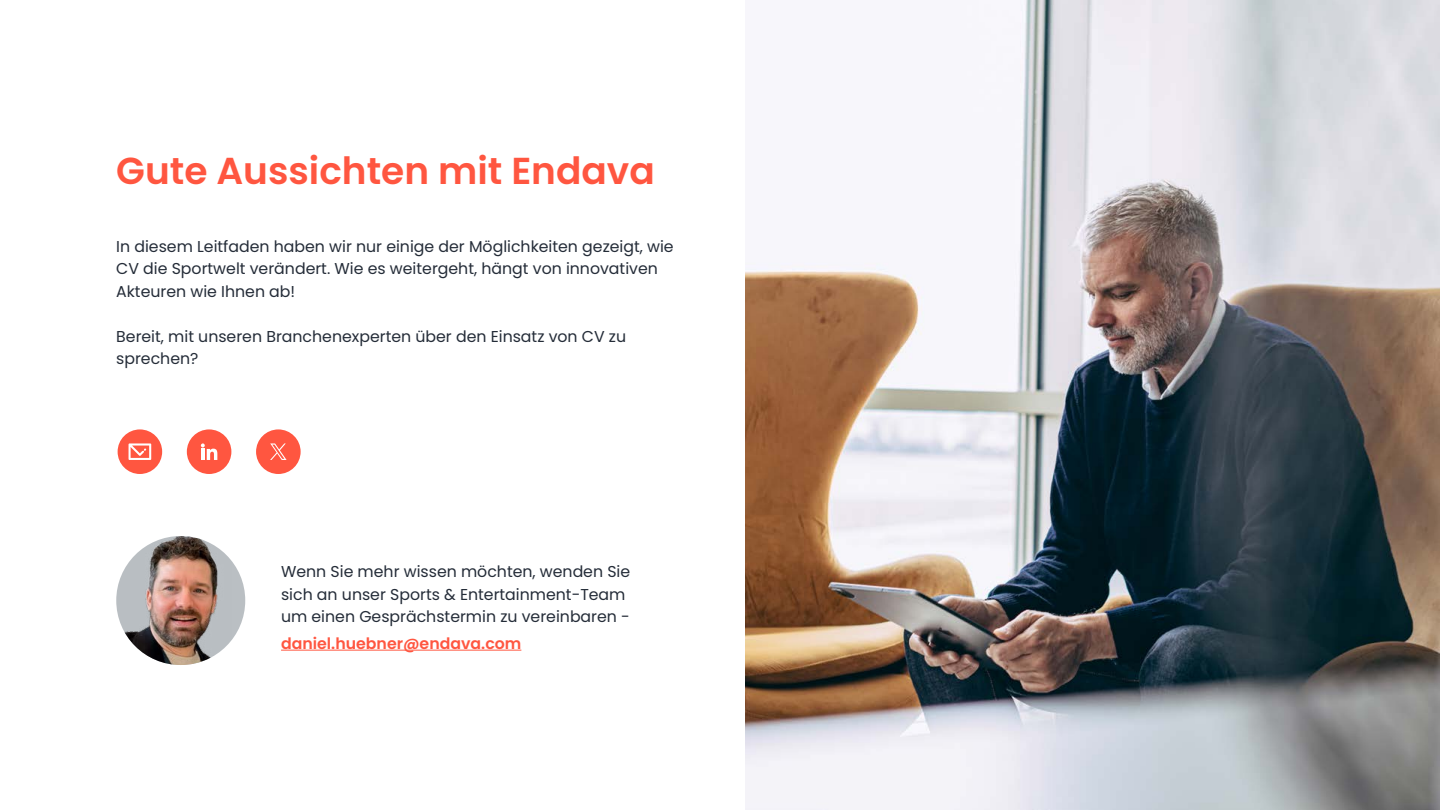
<style>
.page{position:relative;width:1440px;height:810px;background:#fff}
.page>*{position:absolute;margin:0;border:0;box-sizing:border-box;transform-origin:0 0}
.t1{font:700 37.5px "Dava Sans";color:#ff5640}
.t2{font:15.75px/22.5px "Dava Sans";color:#242c38}
.t3{font:700 15.75px "Dava Sans";color:#ff5640}
</style>
<div class="page">
<img style="left:746px;top:0;width:694px;height:810px">
<div style="left:118px;top:429px;width:44px;height:45px;background:#ff5640;border-radius:50%"></div>
<svg style="left:129px;top:443px;width:22px;height:17px"></svg>
<div style="left:187px;top:429px;width:44px;height:45px;background:#ff5640;border-radius:50%"></div>
<svg style="left:201px;top:443px;width:16px;height:17px"></svg>
<div style="left:256px;top:429px;width:45px;height:45px;background:#ff5640;border-radius:50%"></div>
<svg style="left:270px;top:443px;width:17px;height:17px"></svg>
<div style="left:116px;top:536px;width:129px;height:129px;background:#babfc3;border-radius:50%"></div>
<img style="left:116px;top:536px;width:116px;height:129px">
<hr style="left:281px;top:650px;width:240px;height:1px;background:#ff5640">
<h1 class="t1" style="left:116px;top:147px;width:540px">Gute Aussichten mit Endava</h1>
<p class="t2" style="left:116px;top:235px;width:559px">In diesem Leitfaden haben wir nur einige der Möglichkeiten gezeigt, wie<br>CV die Sportwelt verändert. Wie es weitergeht, hängt von innovativen<br>Akteuren wie Ihnen ab!</p>
<p class="t2" style="left:116px;top:325px;width:511px">Bereit, mit unseren Branchenexperten über den Einsatz von CV zu sprechen?</p>
<p class="t2" style="left:281px;top:561px;width:351px">Wenn Sie mehr wissen möchten, wenden Sie sich an unser Sports &amp; Entertainment-Team um einen Gesprächstermin zu vereinbaren -</p>
<p class="t3" style="left:281px;top:633px;width:242px">daniel.huebner@endava.com</p>
</div>
